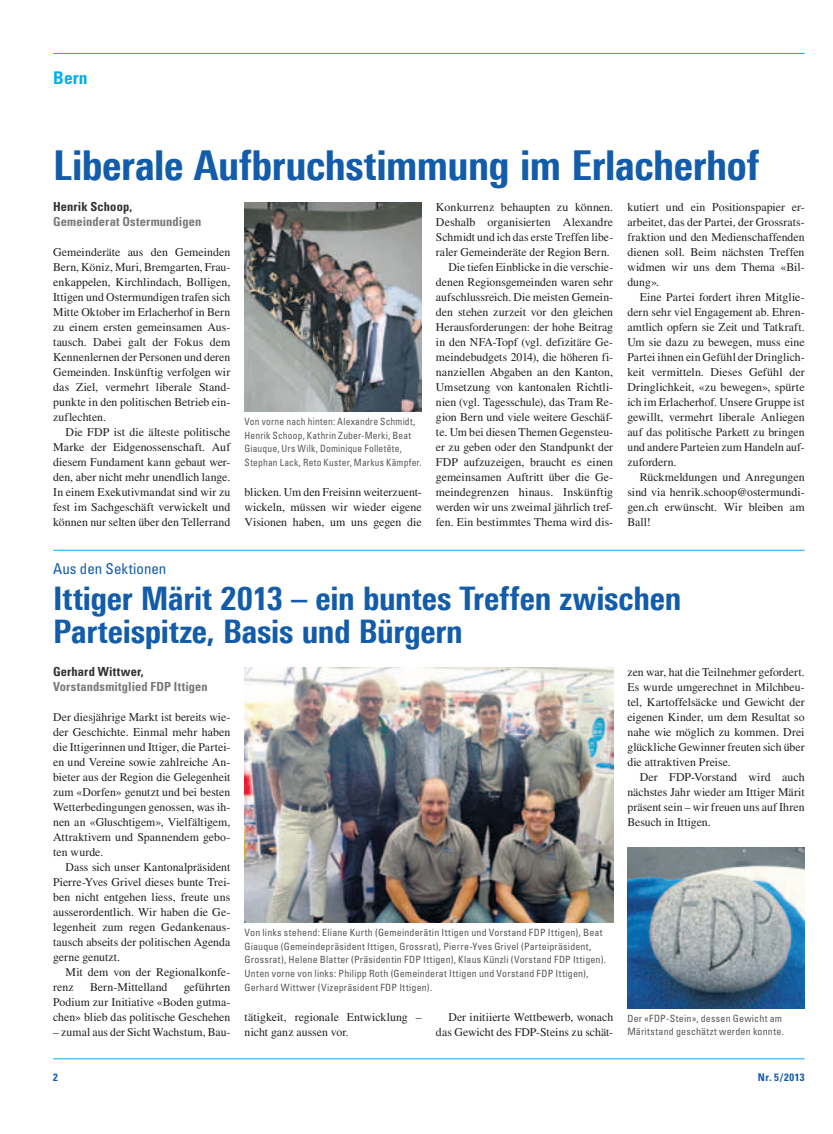
<style>
.page{position:relative;width:833px;height:1134px;background:#fff}
.page>*{position:absolute;margin:0;border:0;box-sizing:border-box;transform-origin:0 0}
.t1{font:800 41.25px "Linotype Univers 720 Cn";letter-spacing:-.01em;color:#135ca9}
.t2{font:800 32.5px/32.5px "Linotype Univers 720 Cn";letter-spacing:-.01em;color:#135ca9}
.t3{font:700 condensed 17.5px "Univers LT Std";color:#00aeef}
.t4{font:condensed 15px "Univers LT Std";letter-spacing:-.005em;color:#135ca9}
.t5{font:700 condensed 12.5px "Univers LT Std";letter-spacing:.01em;color:#76787b}
.t6{font:700 condensed 12.5px "Univers LT Std";letter-spacing:.01em;color:#312f30}
.t7{font:11.88px/15px "Times LT Std";color:#231f20;text-align:justify}
.t8{font:700 condensed 10.62px "Univers LT Std";letter-spacing:.05em;color:#135ca9}
.t9{font:condensed 10px/13.8px "Univers LT Std";letter-spacing:.02em;color:#57585a}
.t10{font:condensed 10px/13.8px "Univers LT Std";letter-spacing:.02em;color:#57585a;scale:.95 1}
</style>
<div class="page">
<hr style="left:53px;top:53px;width:751px;height:1px;background:#00aeef">
<hr style="left:53px;top:1058px;width:751px;height:1px;background:#00aeef">
<hr style="left:53px;top:550px;width:751px;height:1px;background:#00aeef">
<img style="left:244px;top:667px;width:369px;height:255px">
<img style="left:627px;top:848px;width:177px;height:160px">
<img style="left:244px;top:203px;width:178px;height:208px">
<h3 class="t3" style="left:53px;top:67px;width:36px">Bern</h3>
<h1 class="t1" style="left:53px;top:141px;width:708px">Liberale Aufbruchstimmung im Erlacherhof</h1>
<p class="t6" style="left:53px;top:198px;width:80px">Henrik Schoop,</p>
<p class="t5" style="left:53px;top:213px;width:150px">Gemeinderat Ostermundigen</p>
<p class="t7" style="left:53px;top:244px;width:179px">Gemeinderäte aus den Gemeinden Bern, Köniz, Muri, Bremgarten, Frau&shy;enkappelen, Kirchlindach, Bolligen, Ittigen und Ostermundigen trafen sich Mitte Oktober im Erlacherhof in Bern zu einem ersten gemeinsamen Aus&shy;tausch. Dabei galt der Fokus dem Kennenlernen der Personen und deren Gemeinden. Inskünftig verfolgen wir das Ziel, vermehrt liberale Stand&shy;punkte in den politischen Betrieb ein&shy;zuflechten.</p>
<p class="t7" style="left:53px;top:424px;width:179px;text-indent:12px">Die FDP ist die älteste politische Marke der Eidgenossenschaft. Auf diesem Fundament kann gebaut wer&shy;den, aber nicht mehr unendlich lange.<br>In einem Exekutivmandat sind wir zu fest im Sachgeschäft verwickelt und können nur selten über den Tellerrand</p>
<p class="t7" style="left:436px;top:199px;width:179px;text-align:right">Konkurrenz behaupten zu können.<br>Deshalb organisierten Alexandre Schmidt und ich das erste Treffen libe&shy;raler Gemeinderäte der Region Bern.<br>Die tiefen Einblicke in die verschie&shy;denen Regionsgemeinden waren sehr aufschlussreich. Die meisten Gemein&shy;den stehen zurzeit vor den gleichen Herausforderungen: der hohe Beitrag in den NFA-Topf (vgl. defizitäre Ge&shy;meindebudgets 2014), die höheren fi&shy;nanziellen Abgaben an den Kanton, Umsetzung von kantonalen Richtli&shy;nien (vgl. Tagesschule), das Tram Re&shy;gion Bern und viele weitere Geschäf&shy;te. Um bei diesen Themen Gegensteu&shy;er zu geben oder den Standpunkt der FDP aufzuzeigen, braucht es einen gemeinsamen Auftritt über die Ge&shy;meindegrenzen hinaus. Inskünftig werden wir uns zweimal jährlich tref&shy;fen. Ein bestimmtes Thema wird dis-</p>
<p class="t7" style="left:627px;top:199px;width:179px">kutiert und ein Positionspapier er&shy;arbeitet, das der Partei, der Grossrats&shy;fraktion und den Medienschaffenden dienen soll. Beim nächsten Treffen widmen wir uns dem Thema «Bil&shy;dung».</p>
<p class="t7" style="left:627px;top:289px;width:179px;text-indent:12px">Eine Partei fordert ihren Mitglie&shy;dern sehr viel Engagement ab. Ehren&shy;amtlich opfern sie Zeit und Tatkraft.<br>Um sie dazu zu bewegen, muss eine Partei ihnen ein Gefühl der Dringlich&shy;keit vermitteln. Dieses Gefühl der Dringlichkeit, «zu bewegen», spürte ich im Erlacherhof. Unsere Gruppe ist gewillt, vermehrt liberale Anliegen auf das politische Parkett zu bringen und andere Parteien zum Handeln auf&shy;zufordern.</p>
<p class="t7" style="left:627px;top:469px;width:179px;text-indent:12px">Rückmeldungen und Anregungen sind via henrik.schoop@ostermundi&shy;gen.ch erwünscht. Wir bleiben am Ball!</p>
<p class="t10" style="left:244px;top:414px;width:188px">Von vorne nach hinten: Alexandre Schmidt, Henrik Schoop, Kathrin Zuber-Merki, Beat Giauque, Urs Wilk, Dominique Folletête, Stephan Lack, Reto Kuster, Markus Kämpfer.</p>
<p class="t7" style="left:244px;top:484px;width:179px">blicken. Um den Freisinn weiterzuent&shy;wickeln, müssen wir wieder eigene Visionen haben, um uns gegen die</p>
<p class="t4" style="left:53px;top:559px;width:115px">Aus den Sektionen</p>
<h2 class="t2" style="left:53px;top:582px;width:630px">Ittiger Märit 2013 – ein buntes Treffen zwischen<br>Parteispitze, Basis und Bürgern</h2>
<p class="t6" style="left:53px;top:663px;width:92px">Gerhard Wittwer,</p>
<p class="t5" style="left:53px;top:678px;width:156px">Vorstandsmitglied FDP Ittigen</p>
<p class="t7" style="left:53px;top:709px;width:179px">Der diesjährige Markt ist bereits wie&shy;der Geschichte. Einmal mehr haben die Ittigerinnen und Ittiger, die Partei&shy;en und Vereine sowie zahlreiche An&shy;bieter aus der Region die Gelegenheit zum «Dorfen» genutzt und bei besten Wetterbedingungen genossen, was ih&shy;nen an «Gluschtigem», Vielfältigem, Attraktivem und Spannendem gebo&shy;ten wurde.</p>
<p class="t7" style="left:53px;top:859px;width:179px;text-indent:12px">Dass sich unser Kantonalpräsident Pierre-Yves Grivel dieses bunte Trei&shy;ben nicht entgehen liess, freute uns ausserordentlich. Wir haben die Ge&shy;legenheit zum regen Gedankenaus&shy;tausch abseits der politischen Agenda gerne genutzt.</p>
<p class="t7" style="left:53px;top:964px;width:179px;text-indent:12px">Mit dem von der Regionalkonfe&shy;renz</p>
<p class="t7" style="left:627px;top:664px;width:179px">zen war, hat die Teilnehmer gefordert.<br>Es wurde umgerechnet in Milchbeu&shy;tel, Kartoffelsäcke und Gewicht der eigenen Kinder, um dem Resultat so nahe wie möglich zu kommen. Drei glückliche Gewinner freuten sich über die attraktiven Preise.</p>
<p class="t7" style="left:627px;top:769px;width:179px;text-indent:12px">Der FDP-Vorstand wird auch nächstes Jahr wieder am Ittiger Märit präsent sein – wir freuen uns auf Ihren Besuch in Ittigen.</p>
<p class="t9" style="left:244px;top:925px;width:363px">Von links stehend: Eliane Kurth (Gemeinderätin Ittigen und Vorstand FDP Ittigen), Beat Giauque (Gemeindepräsident Ittigen, Grossrat), Pierre-Yves Grivel (Parteipräsident, Grossrat), Helene Blatter (Präsidentin FDP Ittigen), Klaus Künzli (Vorstand FDP Ittigen).<br>Unten vorne von links: Philipp Roth (Gemeinderat Ittigen und Vorstand FDP Ittigen), Gerhard Wittwer (Vizepräsident FDP Ittigen).</p>
<p class="t7" style="left:53px;top:979px;width:179px;text-indent:131px">geführten Podium zur Initiative «Boden gutma&shy;chen» blieb das politische Geschehen</p>
<p class="t7" style="left:53px;top:1024px;width:179px">– zumal aus der Sicht Wachstum, Bau-</p>
<p class="t7" style="left:90px;top:979px;width:79px">Bern-Mittelland</p>
<p class="t7" style="left:244px;top:1009px;width:179px">tätigkeit, regionale Entwicklung – nicht ganz aussen vor.</p>
<p class="t7" style="left:436px;top:1009px;width:179px;text-align:right">Der initiierte Wettbewerb, wonach das Gewicht des FDP-Steins zu schät-</p>
<p class="t9" style="left:627px;top:1011px;width:158px">Der «FDP-Stein», dessen Gewicht am<br>Märitstand geschätzt werden konnte.</p>
<p class="t8" style="left:53px;top:1070px;width:6px">2</p>
<p class="t8" style="left:758px;top:1070px;width:48px">Nr. 5/2013</p>
</div>
